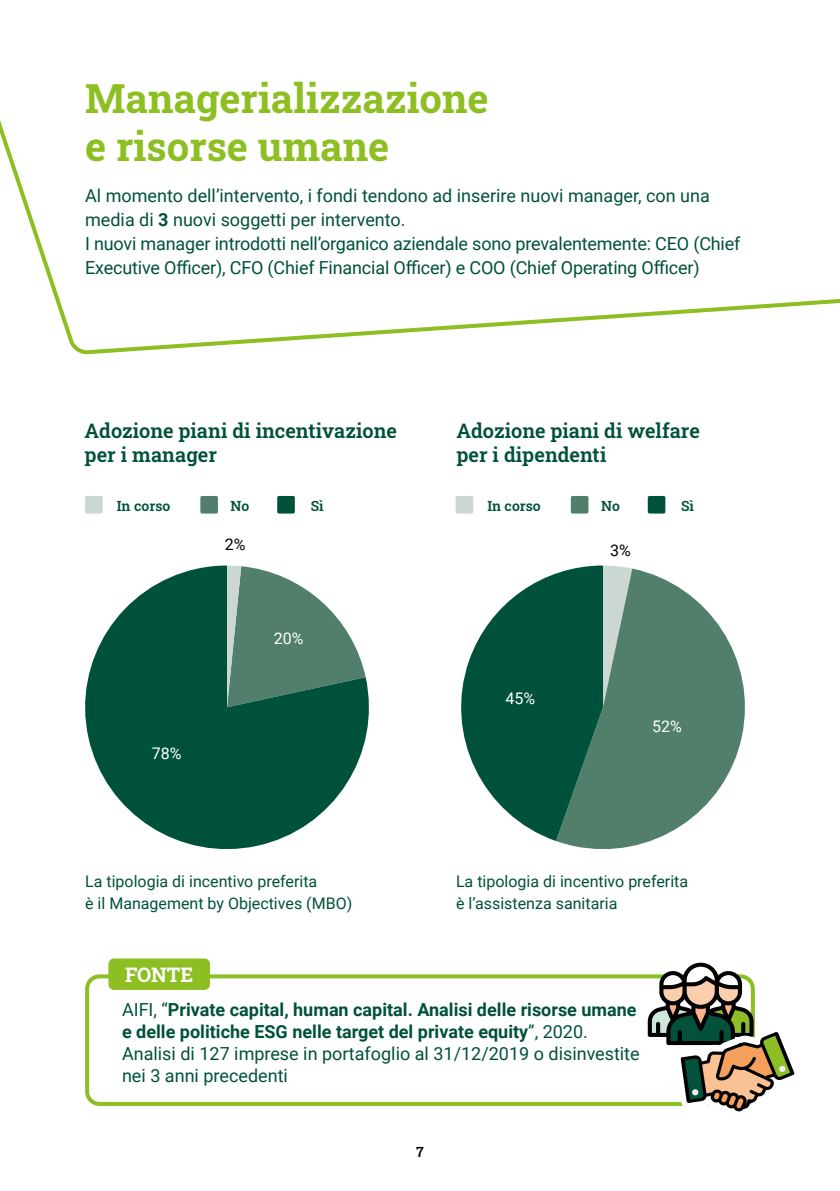
<style>
.page{position:relative;width:840px;height:1191px;background:#fff}
.page>*{position:absolute;margin:0;border:0;box-sizing:border-box;transform-origin:0 0}
.t1{font:40px/48px "Roboto Slab";color:#8dbe22}
.t2{font:600 20px/24px "Roboto Slab";color:#00513b}
.t3{font:20px "Roboto Slab";color:#fff}
.t4{font:18px/24px "Roboto";letter-spacing:-.01em;color:#00513b}
.t5{font:700 18px/22px "Roboto";color:#00513b}
.t6{font:16px/22px "Roboto";color:#00513b}
.t7{font:16px "Roboto";color:#fff}
.t8{font:16px "Roboto";color:#000}
.t9{font:600 14px "Roboto Slab";color:#00513b}
.t10{font:600 14px "Roboto Slab";color:#000}
.s1{font-weight:700}
.s2{font-weight:400}
</style>
<div class="page">
<svg style="left:0;top:120px;width:839px;height:233px"></svg>
<div style="left:85px;top:974px;width:669px;height:132px;border:4px solid #8dbe22;border-radius:12px"></div>
<div style="left:108px;top:958px;width:102px;height:32px;background:#8dbe22;border-radius:6px"></div>
<svg style="left:85px;top:565px;width:284px;height:284px;fill:#00513b"></svg>
<svg style="left:227px;top:565px;width:138px;height:142px"></svg>
<svg style="left:602px;top:565px;width:27px;height:3px"></svg>
<svg style="left:556px;top:568px;width:189px;height:281px;fill:#517f6b"></svg>
<svg style="left:461px;top:565px;width:141px;height:276px;fill:#00513b"></svg>
<div style="left:85px;top:496px;width:18px;height:17px;background:#cad8d1;border-radius:2px"></div>
<div style="left:200px;top:496px;width:18px;height:17px;background:#517f6b;border-radius:2px"></div>
<div style="left:277px;top:496px;width:18px;height:17px;background:#00513b;border-radius:2px"></div>
<div style="left:455px;top:496px;width:18px;height:17px;background:#cad8d1;border-radius:2px"></div>
<div style="left:570px;top:496px;width:18px;height:17px;background:#517f6b;border-radius:2px"></div>
<div style="left:647px;top:496px;width:18px;height:17px;background:#00513b;border-radius:2px"></div>
<svg style="left:647px;top:962px;width:148px;height:150px"></svg>
<h1 class="t1" style="left:85px;top:73px;width:405px">Managerializzazione e risorse umane</h1>
<p class="t4" style="left:85px;top:182px;width:656px">Al momento dell’intervento, i fondi tendono ad inserire nuovi manager, con una media di <span class="s1">3</span> nuovi soggetti per intervento.<br>I nuovi manager introdotti nell’organico aziendale sono prevalentemente: CEO (Chief Executive Officer), CFO (Chief Financial Officer) e COO (Chief Operating Officer)</p>
<p class="t2" style="left:84px;top:419px;width:314px">Adozione piani di incentivazione per i manager</p>
<p class="t2" style="left:456px;top:419px;width:245px">Adozione piani di welfare per i dipendenti</p>
<p class="t9" style="left:117px;top:496px;width:55px">In corso</p>
<p class="t9" style="left:230px;top:496px;width:20px">No</p>
<p class="t9" style="left:310px;top:496px;width:14px">Sì</p>
<p class="t9" style="left:487px;top:496px;width:55px">In corso</p>
<p class="t9" style="left:600px;top:496px;width:20px">No</p>
<p class="t9" style="left:680px;top:496px;width:14px">Sì</p>
<p class="t7" style="left:152px;top:742px;width:31px">78%</p>
<p class="t8" style="left:225px;top:533px;width:22px">2%</p>
<p class="t7" style="left:274px;top:627px;width:31px">20%</p>
<p class="t7" style="left:505px;top:687px;width:31px">45%</p>
<p class="t8" style="left:609px;top:539px;width:22px">3%</p>
<p class="t7" style="left:651px;top:714px;width:31px">52%</p>
<p class="t6" style="left:85px;top:869px;width:268px">La tipologia di incentivo preferita<br>è il Management by Objectives (MBO)</p>
<p class="t6" style="left:456px;top:869px;width:233px">La tipologia di incentivo preferita è l’assistenza sanitaria</p>
<p class="t3" style="left:125px;top:960px;width:70px">FONTE</p>
<p class="t5" style="left:122px;top:997px;width:519px"><span class="s2">AIFI, “</span>Private capital, human capital. Analisi delle risorse umane e delle politiche ESG nelle target del private equity<span class="s2">”, 2020.<br>Analisi di 127 imprese in portafoglio al 31/12/2019 o disinvestite nei 3 anni precedenti</span></p>
<p class="t10" style="left:416px;top:1141px;width:9px">7</p>
</div>
